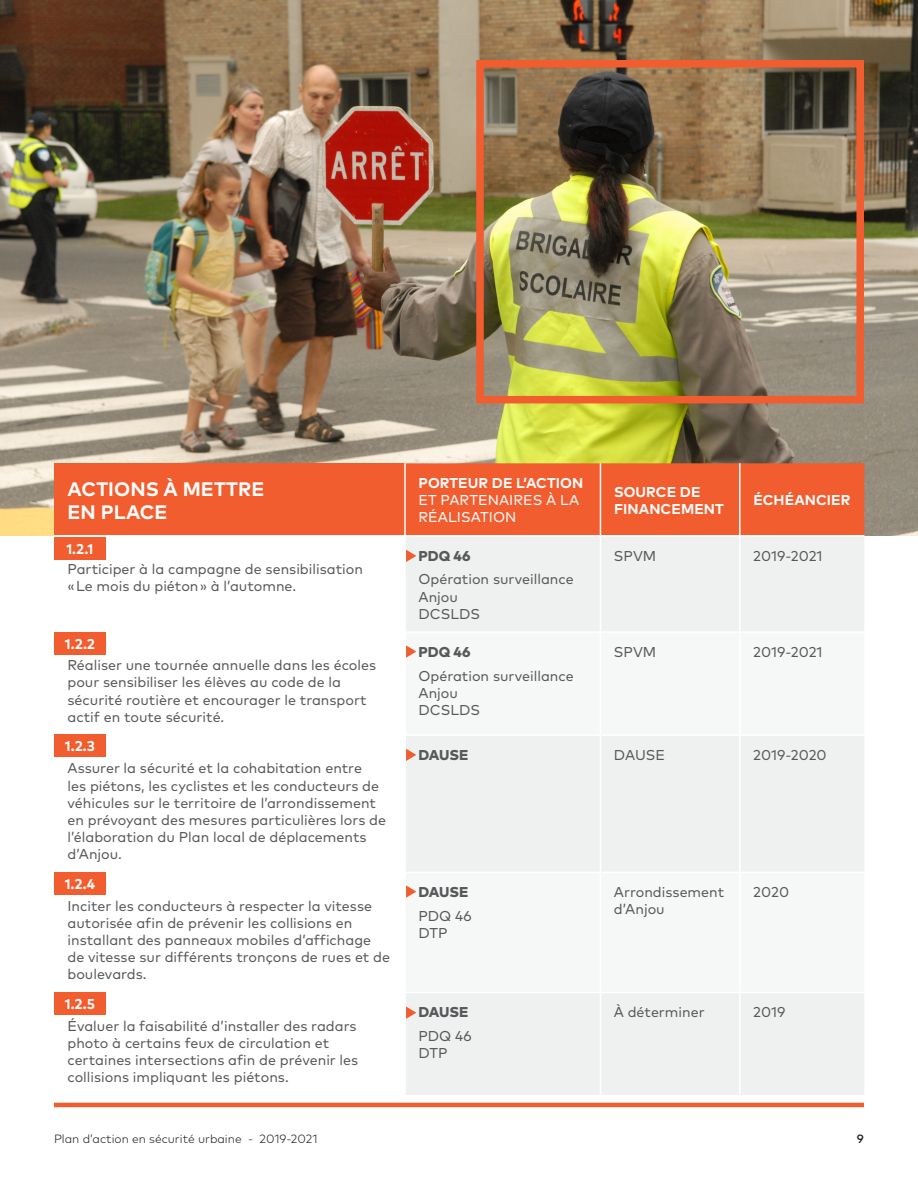
<style>
.page{position:relative;width:918px;height:1188px;background:#fff}
.page>*{position:absolute;margin:0;border:0;box-sizing:border-box;transform-origin:0 0}
.t1{font:700 19.5px "Mark Pro";letter-spacing:.005em;color:#fff}
.t2{font:14.25px/17.1px "Mark Pro";color:#57585a}
.t3{font:700 14.25px/17.1px "Mark Pro";letter-spacing:.005em;color:#fff}
.t4{font:14.25px/17.1px "Mark Pro";letter-spacing:.005em;color:#fff}
.t5{font:800 14.25px "Mark Pro";color:#57585a}
.t6{font:300 12px "Mark Pro";color:#231f20}
.t7{font:500 12px "Mark Pro";color:#231f20}
.s1{font-weight:700}
</style>
<div class="page">
<img style="left:0;top:0;width:918px;height:535px">
<div style="left:54px;top:463px;width:351px;height:73px;background:#f15d2f"></div>
<div style="left:406px;top:463px;width:458px;height:72px;background:#f15d2f"></div>
<div style="left:406px;top:537px;width:458px;height:558px;background:#eff0f0"></div>
<div style="left:406px;top:633px;width:458px;height:359px;background:#f6f7f7"></div>
<hr style="left:600px;top:537px;width:1px;height:94px;background:#fff">
<hr style="left:739px;top:537px;width:2px;height:94px;background:#fff">
<hr style="left:404px;top:631px;width:196px;height:2px;background:#fff">
<hr style="left:600px;top:631px;width:140px;height:2px;background:#fff">
<hr style="left:600px;top:633px;width:1px;height:101px;background:#fff">
<hr style="left:740px;top:631px;width:124px;height:2px;background:#fff">
<hr style="left:739px;top:633px;width:2px;height:101px;background:#fff">
<hr style="left:404px;top:734px;width:196px;height:2px;background:#fff">
<hr style="left:600px;top:734px;width:140px;height:2px;background:#fff">
<hr style="left:600px;top:736px;width:1px;height:136px;background:#fff">
<hr style="left:740px;top:734px;width:124px;height:2px;background:#fff">
<hr style="left:739px;top:736px;width:2px;height:136px;background:#fff">
<hr style="left:404px;top:872px;width:196px;height:1px;background:#fff">
<hr style="left:600px;top:872px;width:140px;height:1px;background:#fff">
<hr style="left:600px;top:873px;width:1px;height:119px;background:#fff">
<hr style="left:740px;top:872px;width:124px;height:1px;background:#fff">
<hr style="left:739px;top:873px;width:2px;height:119px;background:#fff">
<hr style="left:404px;top:992px;width:196px;height:1px;background:#fff">
<hr style="left:600px;top:992px;width:140px;height:1px;background:#fff">
<hr style="left:600px;top:993px;width:1px;height:102px;background:#fff">
<hr style="left:740px;top:992px;width:124px;height:1px;background:#fff">
<hr style="left:739px;top:993px;width:2px;height:102px;background:#fff">
<hr style="left:404px;top:463px;width:2px;height:72px;background:#fff">
<hr style="left:600px;top:463px;width:1px;height:72px;background:#fff">
<hr style="left:739px;top:463px;width:2px;height:72px;background:#fff">
<hr style="left:54px;top:535px;width:351px;height:2px;background:#fff">
<div style="left:476px;top:60px;width:388px;height:343px;border:8px solid #f15d2f"></div>
<div style="left:54px;top:537px;width:52px;height:23px;background:#f15d2f"></div>
<div style="left:54px;top:632px;width:52px;height:23px;background:#f15d2f"></div>
<div style="left:54px;top:734px;width:52px;height:23px;background:#f15d2f"></div>
<div style="left:54px;top:872px;width:52px;height:23px;background:#f15d2f"></div>
<div style="left:54px;top:992px;width:52px;height:23px;background:#f15d2f"></div>
<hr style="left:54px;top:1103px;width:810px;height:4px;background:#f15d2f">
<svg style="left:406px;top:749px;width:10px;height:12px"></svg>
<svg style="left:406px;top:885px;width:10px;height:13px"></svg>
<svg style="left:406px;top:1007px;width:10px;height:12px"></svg>
<svg style="left:406px;top:645px;width:10px;height:13px"></svg>
<svg style="left:406px;top:550px;width:10px;height:12px"></svg>
<p class="t1" style="left:68px;top:474px;width:198px">ACTIONS À METTRE</p>
<p class="t1" style="left:68px;top:497px;width:102px">EN PLACE</p>
<p class="t3" style="left:66px;top:539px;width:29px">1.2.1</p>
<p class="t2" style="left:68px;top:559px;width:297px">Participer à la campagne de sensibilisation « Le mois du piéton » à l’automne.</p>
<p class="t3" style="left:65px;top:634px;width:31px">1.2.2</p>
<p class="t2" style="left:68px;top:656px;width:310px">Réaliser une tournée annuelle dans les écoles pour sensibiliser les élèves au code de la sécurité routière et encourager le transport actif en toute sécurité.</p>
<p class="t3" style="left:65px;top:737px;width:32px">1.2.3</p>
<p class="t2" style="left:68px;top:759px;width:320px">Assurer la sécurité et la cohabitation entre<br>les piétons, les cyclistes et les conducteurs de véhicules sur le territoire de l’arrondissement en prévoyant des mesures particulières lors de l’élaboration du Plan local de déplacements d’Anjou.</p>
<p class="t3" style="left:65px;top:874px;width:32px">1.2.4</p>
<p class="t2" style="left:68px;top:896px;width:324px">Inciter les conducteurs à respecter la vitesse autorisée afin de prévenir les collisions en installant des panneaux mobiles d’affichage de vitesse sur différents tronçons de rues et de boulevards.</p>
<p class="t3" style="left:65px;top:994px;width:32px">1.2.5</p>
<p class="t2" style="left:68px;top:1016px;width:292px">Évaluer la faisabilité d’installer des radars photo à certains feux de circulation et certaines intersections afin de prévenir les collisions impliquant les piétons.</p>
<p class="t4" style="left:419px;top:473px;width:166px"><span class="s1">PORTEUR DE L’ACTION<br></span>ET PARTENAIRES À LA<br>RÉALISATION</p>
<p class="t3" style="left:614px;top:482px;width:111px">SOURCE DE<br>FINANCEMENT</p>
<p class="t3" style="left:753px;top:490px;width:99px">ÉCHÉANCIER</p>
<p class="t5" style="left:418px;top:545px;width:54px">PDQ 46</p>
<p class="t2" style="left:418px;top:570px;width:157px">Opération surveillance<br>Anjou<br>DCSLDS</p>
<p class="t5" style="left:418px;top:641px;width:54px">PDQ 46</p>
<p class="t2" style="left:418px;top:666px;width:157px">Opération surveillance<br>Anjou<br>DCSLDS</p>
<p class="t2" style="left:614px;top:546px;width:44px">SPVM</p>
<p class="t2" style="left:753px;top:546px;width:71px">2019-2021</p>
<p class="t2" style="left:614px;top:642px;width:44px">SPVM</p>
<p class="t2" style="left:753px;top:642px;width:71px">2019-2021</p>
<p class="t5" style="left:418px;top:744px;width:51px">DAUSE</p>
<p class="t2" style="left:614px;top:745px;width:53px">DAUSE</p>
<p class="t2" style="left:753px;top:745px;width:75px">2019-2020</p>
<p class="t5" style="left:418px;top:881px;width:51px">DAUSE</p>
<p class="t2" style="left:418px;top:906px;width:55px">PDQ 46<br>DTP</p>
<p class="t5" style="left:418px;top:1001px;width:51px">DAUSE</p>
<p class="t2" style="left:418px;top:1026px;width:55px">PDQ 46<br>DTP</p>
<p class="t2" style="left:614px;top:882px;width:112px">Arrondissement d’Anjou</p>
<p class="t2" style="left:753px;top:882px;width:37px">2020</p>
<p class="t2" style="left:614px;top:1003px;width:92px">À déterminer</p>
<p class="t2" style="left:753px;top:1003px;width:34px">2019</p>
<p class="t6" style="left:54px;top:1130px;width:265px">Plan d’action en sécurité urbaine - 2019-2021</p>
<p class="t7" style="left:857px;top:1130px;width:9px">9</p>
</div>
